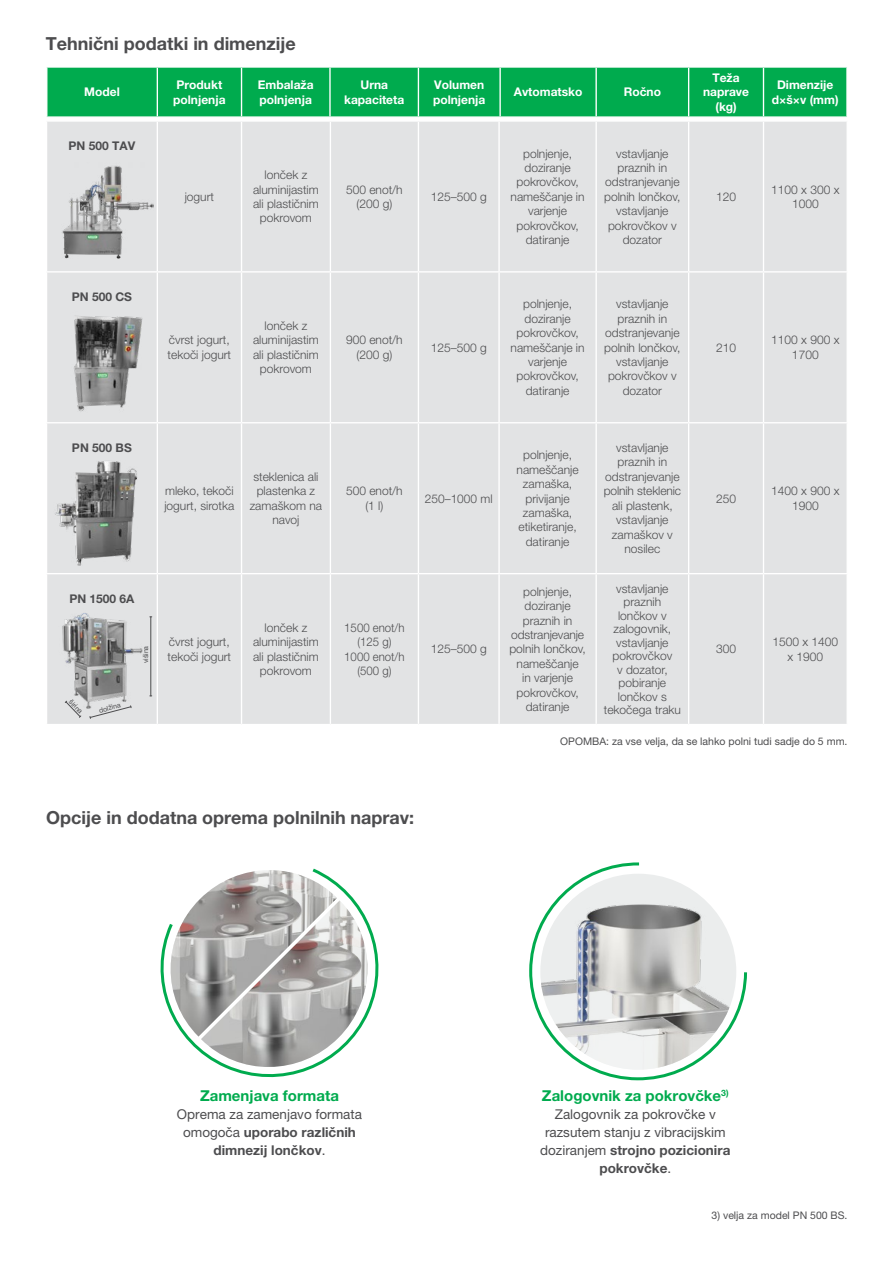
<style>
.page{position:relative;width:893px;height:1263px;background:#fff}
.page>*{position:absolute;margin:0;border:0;box-sizing:border-box;transform-origin:0 0}
.t1{font:700 18px "Helvetica Neue LT Pro";color:#4d4d4f}
.t2{font:700 15px "Helvetica Neue LT Pro";color:#00ab4e}
.t3{font:13.5px/18px "Helvetica Neue LT Pro";color:#4d4d4f;text-align:center}
.t4{font:300 12px/14.4px "Helvetica Neue LT Pro";color:#4d4d4f;text-align:center}
.t5{font:700 12px/14.4px "Helvetica Neue LT Pro";color:#fff}
.t6{font:300 12px/14.4px "Helvetica Neue LT Pro";color:#4d4d4f;text-align:center;scale:.95 1}
.t7{font:700 12px "Helvetica Neue LT Pro";color:#4d4d4f}
.t8{font:10.5px "Helvetica Neue LT Pro";color:#4d4d4f}
.t9{font:7.05px "Helvetica Neue LT Pro";color:#4d4d4f}
.s1{font-weight:700}
</style>
<div class="page">
<div style="left:47px;top:68px;width:799px;height:48px;background:#00ab4e"></div>
<hr style="left:157px;top:68px;width:1px;height:48px;background:#fff">
<hr style="left:241px;top:68px;width:1px;height:48px;background:#fff">
<hr style="left:329px;top:68px;width:2px;height:48px;background:#fff">
<hr style="left:418px;top:68px;width:1px;height:48px;background:#fff">
<hr style="left:499px;top:68px;width:2px;height:48px;background:#fff">
<hr style="left:595px;top:68px;width:2px;height:48px;background:#fff">
<hr style="left:688px;top:68px;width:1px;height:48px;background:#fff">
<hr style="left:763px;top:68px;width:1px;height:48px;background:#fff">
<div style="left:47px;top:122px;width:799px;height:602px;background:#e2e3e4"></div>
<hr style="left:157px;top:122px;width:1px;height:149px;background:#fff">
<hr style="left:241px;top:122px;width:1px;height:149px;background:#fff">
<hr style="left:330px;top:122px;width:1px;height:149px;background:#fff">
<hr style="left:418px;top:122px;width:1px;height:149px;background:#fff">
<hr style="left:498px;top:122px;width:2px;height:149px;background:#fff">
<hr style="left:595px;top:122px;width:2px;height:149px;background:#fff">
<hr style="left:46px;top:271px;width:111px;height:2px;background:#fff">
<hr style="left:157px;top:271px;width:85px;height:2px;background:#fff">
<hr style="left:157px;top:273px;width:1px;height:149px;background:#fff">
<hr style="left:242px;top:271px;width:88px;height:2px;background:#fff">
<hr style="left:241px;top:273px;width:1px;height:149px;background:#fff">
<hr style="left:330px;top:271px;width:88px;height:2px;background:#fff">
<hr style="left:330px;top:273px;width:1px;height:149px;background:#fff">
<hr style="left:418px;top:271px;width:81px;height:2px;background:#fff">
<hr style="left:418px;top:273px;width:1px;height:149px;background:#fff">
<hr style="left:499px;top:271px;width:97px;height:2px;background:#fff">
<hr style="left:498px;top:273px;width:2px;height:149px;background:#fff">
<hr style="left:596px;top:271px;width:93px;height:2px;background:#fff">
<hr style="left:595px;top:273px;width:2px;height:149px;background:#fff">
<hr style="left:688px;top:273px;width:1px;height:149px;background:#fff">
<hr style="left:763px;top:273px;width:1px;height:149px;background:#fff">
<hr style="left:46px;top:422px;width:111px;height:1px;background:#fff">
<hr style="left:157px;top:422px;width:85px;height:1px;background:#fff">
<hr style="left:157px;top:423px;width:1px;height:150px;background:#fff">
<hr style="left:242px;top:422px;width:88px;height:1px;background:#fff">
<hr style="left:241px;top:423px;width:1px;height:150px;background:#fff">
<hr style="left:330px;top:422px;width:88px;height:1px;background:#fff">
<hr style="left:330px;top:423px;width:1px;height:150px;background:#fff">
<hr style="left:418px;top:422px;width:81px;height:1px;background:#fff">
<hr style="left:418px;top:423px;width:1px;height:150px;background:#fff">
<hr style="left:499px;top:422px;width:97px;height:1px;background:#fff">
<hr style="left:498px;top:423px;width:2px;height:150px;background:#fff">
<hr style="left:596px;top:422px;width:93px;height:1px;background:#fff">
<hr style="left:595px;top:423px;width:2px;height:150px;background:#fff">
<hr style="left:689px;top:422px;width:74px;height:1px;background:#fff">
<hr style="left:688px;top:423px;width:1px;height:150px;background:#fff">
<hr style="left:763px;top:422px;width:85px;height:1px;background:#fff">
<hr style="left:763px;top:423px;width:1px;height:150px;background:#fff">
<hr style="left:46px;top:573px;width:111px;height:1px;background:#fff">
<hr style="left:157px;top:573px;width:85px;height:1px;background:#fff">
<hr style="left:157px;top:574px;width:1px;height:150px;background:#fff">
<hr style="left:242px;top:573px;width:88px;height:1px;background:#fff">
<hr style="left:241px;top:574px;width:1px;height:150px;background:#fff">
<hr style="left:330px;top:573px;width:88px;height:1px;background:#fff">
<hr style="left:330px;top:574px;width:1px;height:150px;background:#fff">
<hr style="left:418px;top:573px;width:81px;height:1px;background:#fff">
<hr style="left:418px;top:574px;width:1px;height:150px;background:#fff">
<hr style="left:499px;top:573px;width:97px;height:1px;background:#fff">
<hr style="left:498px;top:574px;width:2px;height:150px;background:#fff">
<hr style="left:596px;top:573px;width:93px;height:1px;background:#fff">
<hr style="left:595px;top:574px;width:2px;height:150px;background:#fff">
<hr style="left:689px;top:573px;width:74px;height:1px;background:#fff">
<hr style="left:688px;top:574px;width:1px;height:150px;background:#fff">
<hr style="left:763px;top:573px;width:85px;height:1px;background:#fff">
<hr style="left:763px;top:574px;width:1px;height:150px;background:#fff">
<hr style="left:688px;top:122px;width:1px;height:149px;background:#fff">
<hr style="left:689px;top:271px;width:74px;height:2px;background:#fff">
<hr style="left:763px;top:122px;width:1px;height:149px;background:#fff">
<hr style="left:763px;top:271px;width:85px;height:2px;background:#fff">
<img style="left:61px;top:163px;width:92px;height:97px">
<img style="left:54px;top:461px;width:87px;height:105px">
<img style="left:52px;top:310px;width:105px;height:104px">
<hr style="left:151px;top:617px;width:1px;height:79px;background:#4d4d4f">
<svg style="left:89px;top:711px;width:43px;height:8px"></svg>
<svg style="left:65px;top:711px;width:16px;height:7px"></svg>
<img style="left:59px;top:608px;width:86px;height:103px">
<svg style="left:529px;top:862px;width:218px;height:219px"></svg>
<img style="left:540px;top:878px;width:196px;height:192px">
<svg style="left:161px;top:868px;width:194px;height:185px"></svg>
<img style="left:201px;top:900px;width:176px;height:177px">
<h1 class="t1" style="left:46px;top:33px;width:252px">Tehnični podatki in dimenzije</h1>
<p class="t5" style="left:84px;top:85px;width:37px">Model</p>
<p class="t5" style="left:173px;top:77px;width:54px">Produkt polnjenja</p>
<p class="t5" style="left:258px;top:77px;width:57px">Embalaža polnjenja</p>
<p class="t5" style="left:344px;top:77px;width:62px;text-align:center">Urna kapaciteta</p>
<p class="t5" style="left:433px;top:77px;width:54px">Volumen polnjenja</p>
<p class="t5" style="left:514px;top:85px;width:70px">Avtomatsko</p>
<p class="t5" style="left:624px;top:85px;width:39px">Ročno</p>
<p class="t7" style="left:69px;top:139px;width:68px">PN 500 TAV</p>
<p class="t7" style="left:72px;top:289px;width:62px">PN 500 CS</p>
<p class="t4" style="left:185px;top:189px;width:31px">jogurt</p>
<p class="t4" style="left:253px;top:167px;width:67px">lonček z aluminijastim ali plastičnim pokrovom</p>
<p class="t4" style="left:168px;top:333px;width:65px;text-align:left">čvrst jogurt, tekoči jogurt</p>
<p class="t4" style="left:253px;top:318px;width:67px">lonček z aluminijastim ali plastičnim pokrovom</p>
<p class="t4" style="left:346px;top:182px;width:58px">500 enot/h (200 g)</p>
<p class="t4" style="left:431px;top:189px;width:58px">125–500 g</p>
<p class="t4" style="left:346px;top:333px;width:58px">900 enot/h (200 g)</p>
<p class="t4" style="left:431px;top:340px;width:58px">125–500 g</p>
<p class="t4" style="left:511px;top:146px;width:76px">polnjenje, doziranje pokrovčkov, nameščanje in varjenje pokrovčkov, datiranje</p>
<p class="t4" style="left:604px;top:146px;width:78px">vstavljanje praznih in odstranjevanje polnih lončkov, vstavljanje pokrovčkov v dozator</p>
<p class="t4" style="left:511px;top:297px;width:76px">polnjenje, doziranje pokrovčkov, nameščanje in varjenje pokrovčkov, datiranje</p>
<p class="t4" style="left:604px;top:297px;width:78px">vstavljanje praznih in odstranjevanje polnih lončkov, vstavljanje pokrovčkov v dozator</p>
<p class="t7" style="left:72px;top:440px;width:61px">PN 500 BS</p>
<p class="t4" style="left:164px;top:484px;width:72px;text-align:left">mleko, tekoči jogurt, sirotka</p>
<p class="t4" style="left:250px;top:469px;width:74px">steklenica ali plastenka z zamaškom na navoj</p>
<p class="t4" style="left:346px;top:484px;width:58px">500 enot/h (1 l)</p>
<p class="t4" style="left:425px;top:491px;width:69px">250–1000 ml</p>
<p class="t7" style="left:69px;top:591px;width:67px">PN 1500 6A</p>
<p class="t9" style="left:73px;top:697px;width:18px;rotate:46deg">širina</p>
<p class="t9" style="left:98px;top:706px;width:24px;rotate:-15deg">dolžina</p>
<p class="t9" style="left:141px;top:663px;width:19px;rotate:-90deg">višina</p>
<p class="t4" style="left:168px;top:634px;width:65px;text-align:left">čvrst jogurt, tekoči jogurt</p>
<p class="t4" style="left:253px;top:620px;width:67px">lonček z aluminijastim ali plastičnim pokrovom</p>
<p class="t6" style="left:344px;top:620px;width:65px">1500 enot/h (125 g)<br>1000 enot/h (500 g)</p>
<p class="t4" style="left:431px;top:642px;width:58px">125–500 g</p>
<p class="t4" style="left:517px;top:448px;width:64px">polnjenje, nameščanje zamaška, privijanje zamaška, etiketiranje, datiranje</p>
<p class="t4" style="left:604px;top:440px;width:79px">vstavljanje praznih in odstranjevanje polnih steklenic ali plastenk, vstavljanje zamaškov v nosilec</p>
<p class="t4" style="left:509px;top:584px;width:78px">polnjenje, doziranje praznih in odstranjevanje polnih lončkov, nameščanje<br>in varjenje pokrovčkov, datiranje</p>
<p class="t4" style="left:604px;top:581px;width:79px;line-height:13.5px">vstavljanje praznih lončkov v zalogovnik, vstavljanje pokrovčkov<br>v dozator, pobiranje lončkov s tekočega traku</p>
<p class="t5" style="left:703px;top:70px;width:48px;text-align:center">Teža naprave (kg)</p>
<p class="t5" style="left:772px;top:77px;width:68px;text-align:center">Dimenzije d×š×v (mm)</p>
<p class="t4" style="left:716px;top:189px;width:22px">120</p>
<p class="t4" style="left:771px;top:182px;width:70px">1100 x 300 x<br>1000</p>
<p class="t4" style="left:716px;top:340px;width:22px">210</p>
<p class="t4" style="left:771px;top:333px;width:70px">1100 x 900 x<br>1700</p>
<p class="t4" style="left:716px;top:491px;width:22px">250</p>
<p class="t4" style="left:771px;top:484px;width:70px">1400 x 900 x<br>1900</p>
<p class="t4" style="left:716px;top:642px;width:22px">300</p>
<p class="t4" style="left:772px;top:634px;width:67px">1500 x 1400 x 1900</p>
<h1 class="t1" style="left:46px;top:807px;width:370px">Opcije in dodatna oprema polnilnih naprav:</h1>
<p class="t2" style="left:200px;top:1086px;width:140px">Zamenjava formata</p>
<p class="t3" style="left:177px;top:1105px;width:187px">Oprema za zamenjavo formata omogoča <span class="s1">uporabo različnih dimnezij lončkov</span>.</p>
<p class="t8" style="left:560px;top:735px;width:289px">OPOMBA: za vse velja, da se lahko polni tudi sadje do 5 mm.</p>
<p class="t2" style="left:542px;top:1086px;width:188px">Zalogovnik za pokrovčke<sup>3)</sup></p>
<p class="t3" style="left:540px;top:1105px;width:192px">Zalogovnik za pokrovčke v razsutem stanju z vibracijskim doziranjem <span class="s1">strojno pozicionira pokrovčke</span>.</p>
<p class="t8" style="left:712px;top:1209px;width:137px">3) velja za model PN 500 BS.</p>
</div>
